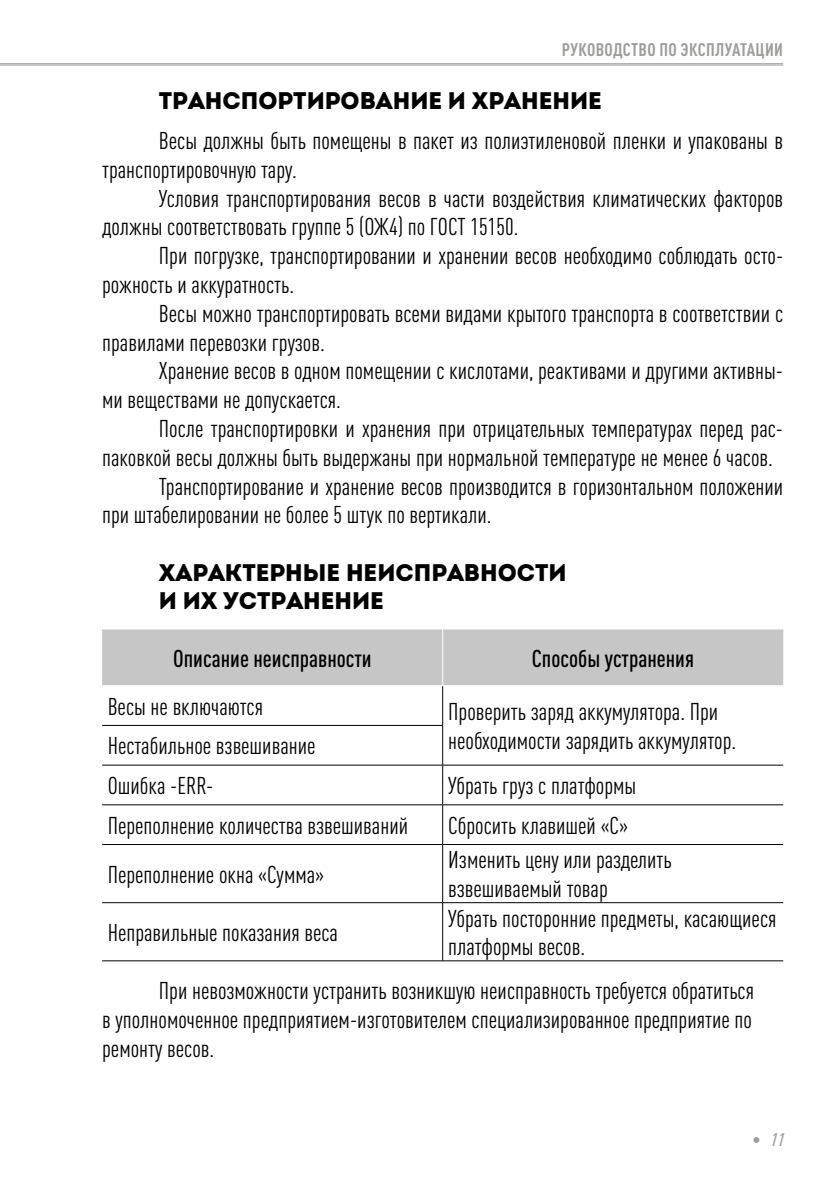
<style>
.page{position:relative;width:840px;height:1191px;background:#fff}
.page>*{position:absolute;margin:0;border:0;box-sizing:border-box;transform-origin:0 0}
.t1{font:condensed 24px/28.8px "DIN Pro";color:#000}
.t2{font:24px/28.8px "Intro Black Caps";color:#000}
.t3{font:500 condensed 24px "DIN Pro";color:#000}
.t4{font:700 condensed 18px "DIN Pro";letter-spacing:.02em;color:#9d9d9c}
.t5{font:italic 500 condensed 18px "DIN Pro";color:#9d9d9c}
.s1{font-style:normal}
</style>
<div class="page">
<hr style="left:0;top:63px;width:782px;height:1px;background:#9d9d9c">
<hr style="left:0;top:65px;width:782px;height:1px;background:#9d9d9c">
<div style="left:102px;top:629px;width:680px;height:56px;background:#c6c6c6"></div>
<hr style="left:442px;top:686px;width:1px;height:39px;background:#000">
<hr style="left:102px;top:725px;width:340px;height:1px;background:#000">
<hr style="left:442px;top:725px;width:1px;height:40px;background:#000">
<hr style="left:102px;top:765px;width:340px;height:1px;background:#000">
<hr style="left:442px;top:765px;width:340px;height:1px;background:#000">
<hr style="left:442px;top:765px;width:1px;height:39px;background:#000">
<hr style="left:102px;top:804px;width:340px;height:1px;background:#000">
<hr style="left:442px;top:804px;width:340px;height:1px;background:#000">
<hr style="left:442px;top:805px;width:1px;height:39px;background:#000">
<hr style="left:102px;top:844px;width:340px;height:1px;background:#000">
<hr style="left:442px;top:844px;width:340px;height:1px;background:#000">
<hr style="left:442px;top:844px;width:1px;height:58px;background:#000">
<hr style="left:102px;top:902px;width:340px;height:1px;background:#000">
<hr style="left:442px;top:902px;width:340px;height:1px;background:#000">
<hr style="left:442px;top:903px;width:1px;height:57px;background:#000">
<hr style="left:102px;top:960px;width:340px;height:1px;background:#000">
<hr style="left:442px;top:960px;width:340px;height:1px;background:#000">
<hr style="left:442px;top:629px;width:1px;height:56px;background:#fff">
<p class="t4" style="left:561px;top:36px;width:223px">РУКОВОДСТВО ПО ЭКСПЛУАТАЦИИ</p>
<p class="t2" style="left:159px;top:86px;width:444px">Транспортирование и хранение</p>
<p class="t1" style="left:102px;top:124px;width:682px;text-indent:57px">Весы должны быть помещены в пакет из полиэтиленовой пленки и упакованы в транспортировочную тару.</p>
<p class="t1" style="left:102px;top:182px;width:682px;text-indent:57px">Условия транспортирования весов в части воздействия климатических факторов должны соответствовать группе 5 (ОЖ4) по ГОСТ 15150.</p>
<p class="t1" style="left:102px;top:239px;width:682px;text-indent:57px">При погрузке, транспортировании и хранении весов необходимо соблюдать осто&shy;рожность и аккуратность.</p>
<p class="t1" style="left:102px;top:297px;width:682px;text-indent:57px">Весы можно транспортировать всеми видами крытого транспорта в соответствии с правилами перевозки грузов.</p>
<p class="t1" style="left:102px;top:355px;width:682px;text-indent:57px">Хранение весов в одном помещении с кислотами, реактивами и другими активны&shy;ми веществами не допускается.</p>
<p class="t1" style="left:159px;top:412px;width:625px">После транспортировки и хранения при отрицательных температурах перед рас-</p>
<p class="t1" style="left:102px;top:441px;width:669px">паковкой весы должны быть выдержаны при нормальной температуре не менее 6 часов.</p>
<p class="t1" style="left:159px;top:470px;width:625px">Транспортирование и хранение весов производится в горизонтальном положении</p>
<p class="t1" style="left:102px;top:499px;width:388px">при штабелировании не более 5 штук по вертикали.</p>
<p class="t2" style="left:159px;top:557px;width:409px">Характерные неисправности и их устранение</p>
<p class="t3" style="left:173px;top:640px;width:200px">Описание неисправности</p>
<p class="t3" style="left:531px;top:640px;width:164px">Способы устранения</p>
<p class="t1" style="left:108px;top:690px;width:157px">Весы не включаются</p>
<p class="t1" style="left:448px;top:695px;width:286px">Проверить заряд аккумулятора. При необходимости зарядить аккумулятор.</p>
<p class="t1" style="left:108px;top:724px;width:209px;line-height:39.6px">Нестабильное взвешивание<br>Ошибка -ERR-</p>
<p class="t1" style="left:448px;top:769px;width:189px">Убрать груз с платформы</p>
<p class="t1" style="left:108px;top:809px;width:302px">Переполнение количества взвешиваний</p>
<p class="t1" style="left:448px;top:809px;width:181px">Сбросить клавишей «C»</p>
<p class="t1" style="left:108px;top:858px;width:218px">Переполнение окна «Сумма»</p>
<p class="t1" style="left:448px;top:843px;width:225px">Изменить цену или разделить взвешиваемый товар</p>
<p class="t1" style="left:448px;top:902px;width:330px">Убрать посторонние предметы, касающиеся платформы весов.</p>
<p class="t1" style="left:102px;top:974px;width:653px;text-align:justify;text-indent:57px">При невозможности устранить возникшую неисправность требуется обратиться в уполномоченное предприятием-изготовителем специализированное предприятие по ремонту весов.</p>
<p class="t1" style="left:108px;top:916px;width:232px">Неправильные показания веса</p>
<p class="t5" style="left:752px;top:1126px;width:39px"><span class="s1">•</span> 11</p>
</div>
